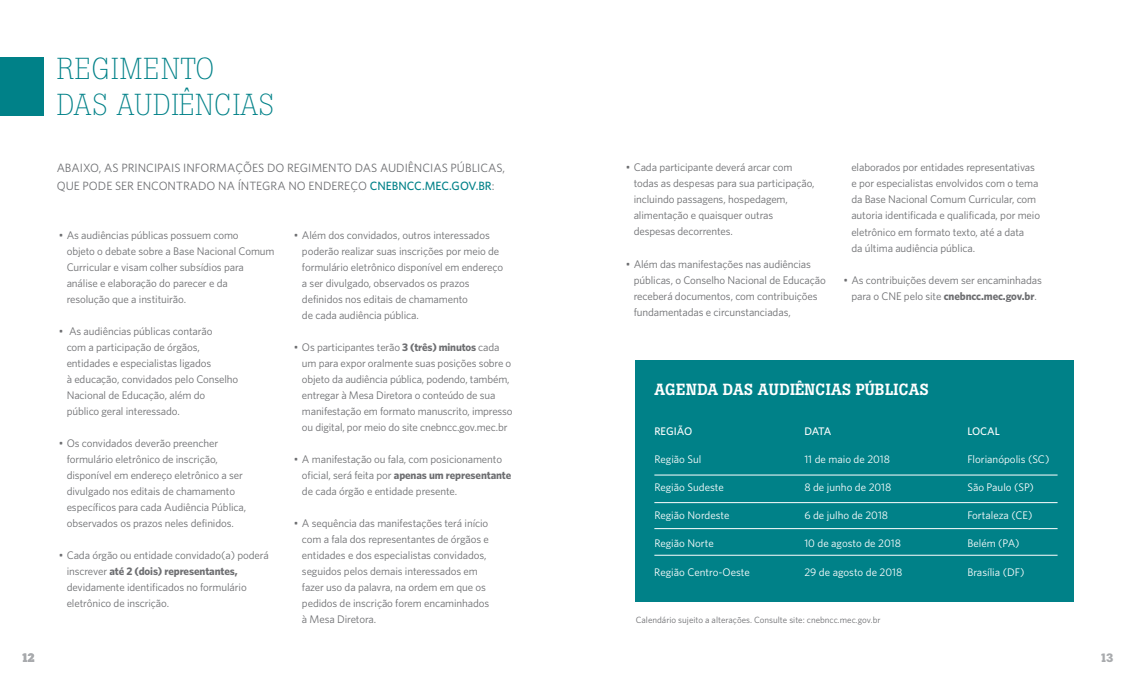
<style>
.page{position:relative;width:1134px;height:681px;background:#fff}
.page>*{position:absolute;margin:0;border:0;box-sizing:border-box;transform-origin:0 0}
.t1{font:300 30px/36px "Boton";letter-spacing:.015em;color:#008188}
.t2{font:500 16px "Boton";letter-spacing:.01em;color:#fff}
.t3{font:12px "Whitney HTF";color:#6d6e71}
.t4{font:500 12px "Whitney HTF";color:#008188}
.t5{font:700 12px "Boton";color:#a8aaad}
.t6{font:11px/16px "Whitney HTF";letter-spacing:-.01em;color:#6d6e71}
.t7{font:11px "Whitney HTF";color:#fff}
.t8{font:500 11px "Whitney HTF";color:#fff}
.t9{font:9px "Whitney HTF";color:#6d6e71}
.s1{font-weight:400;color:#6d6e71}
.s2{font-weight:700}
</style>
<div class="page">
<div style="left:0;top:57px;width:44px;height:58px;background:#008188"></div>
<div style="left:636px;top:360px;width:438px;height:241px;background:#008188"></div>
<hr style="left:654px;top:474px;width:403px;height:1px;background:#fff">
<hr style="left:654px;top:502px;width:403px;height:1px;background:#fff">
<hr style="left:654px;top:528px;width:403px;height:1px;background:#fff">
<hr style="left:654px;top:554px;width:403px;height:1px;background:#fff">
<p class="t5" style="left:21px;top:650px;width:15px">12</p>
<h1 class="t1" style="left:57px;top:51px;width:73px">REGIMENTO<br>DAS</h1>
<h1 class="t1" style="left:117px;top:87px;width:17px">AUDI</h1>
<h1 class="t1" style="left:179px;top:87px;width:97px">ÊNCIAS</h1>
<p class="t3" style="left:57px;top:161px;width:72px">Abaixo, as principais</p>
<p class="t3" style="left:183px;top:161px;width:9px">informa</p>
<p class="t3" style="left:235px;top:161px;width:67px">ções do Regimento</p>
<p class="t3" style="left:355px;top:161px;width:8px">das</p>
<p class="t3" style="left:380px;top:161px;width:42px">Audi ências</p>
<p class="t3" style="left:451px;top:161px;width:22px">Públicas</p>
<p class="t3" style="left:503px;top:161px;width:4px">,</p>
<p class="t3" style="left:57px;top:179px;width:34px">que pode</p>
<p class="t3" style="left:115px;top:179px;width:7px">ser</p>
<p class="t3" style="left:137px;top:179px;width:9px">encontrado</p>
<p class="t3" style="left:218px;top:179px;width:31px">na íntegra</p>
<p class="t3" style="left:288px;top:179px;width:28px">no endere</p>
<p class="t4" style="left:350px;top:179px;width:146px"><span class="s1">ço</span> cnebncc.mec.gov.br<span class="s1">:</span></p>
<p class="t6" style="left:67px;top:226px;width:209px;text-indent:-8px">• As audiências públicas possuem como<br>objeto o debate sobre a Base Nacional Comum Curricular e visam colher subsídios para análise e elaboração do parecer e da<br>resolução que a instituirão.</p>
<p class="t6" style="left:67px;top:322px;width:173px;text-indent:-8px">• As audiências públicas contarão<br>com a participação de órgãos, entidades e especialistas ligados<br>à educação, convidados pelo Conselho<br>Nacional de Educação, além do público geral interessado.</p>
<p class="t6" style="left:67px;top:434px;width:181px;text-indent:-8px">• Os convidados deverão preencher formulário eletrônico de inscrição, disponível em endereço eletrônico a ser divulgado nos editais de chamamento específicos para cada Audiência Pública, observados os prazos neles definidos.</p>
<p class="t6" style="left:67px;top:546px;width:204px;text-indent:-8px">• Cada órgão ou entidade convidado(a) poderá inscrever <span class="s2">até 2 (dois) representantes, </span>devidamente identificados no formulário eletrônico de inscrição.</p>
<p class="t6" style="left:302px;top:226px;width:203px;text-indent:-8px">• Além dos convidados, outros interessados poderão realizar suas inscrições por meio de formulário eletrônico disponível em endereço a ser divulgado, observados os prazos definidos nos editais de chamamento<br>de cada audiência pública.</p>
<p class="t6" style="left:302px;top:338px;width:212px;text-indent:-8px">• Os participantes terão <span class="s2">3 (três) minutos</span> cada um para expor oralmente suas posições sobre o objeto da audiência pública, podendo, também, entregar à Mesa Diretora o conteúdo de sua manifestação em formato manuscrito, impresso ou digital, por meio do site cnebncc.gov.mec.br</p>
<p class="t6" style="left:302px;top:450px;width:211px;text-indent:-8px">• A manifestação ou fala, com posicionamento oficial, será feita por <span class="s2">apenas um representante </span>de cada órgão e entidade presente.</p>
<p class="t6" style="left:302px;top:514px;width:189px;text-indent:-8px">• A sequência das manifestações terá início com a fala dos representantes de órgãos e entidades e dos especialistas convidados, seguidos pelos demais interessados em fazer uso da palavra, na ordem em que os pedidos de inscrição forem encaminhados à Mesa Diretora.</p>
<p class="t6" style="left:634px;top:159px;width:182px;text-indent:-8px">• Cada participante deverá arcar com todas as despesas para sua participação, incluindo passagens, hospedagem, alimentação e quaisquer outras despesas decorrentes.</p>
<p class="t6" style="left:634px;top:255px;width:194px;text-indent:-8px">• Além das manifestações nas audiências públicas, o Conselho Nacional de Educação receberá documentos, com contribuições fundamentadas e circunstanciadas,</p>
<p class="t6" style="left:851px;top:159px;width:190px">elaborados por entidades representativas e por especialistas envolvidos com o tema da Base Nacional Comum Curricular, com autoria identificada e qualificada, por meio eletrônico em formato texto, até a data<br>da última audiência pública.</p>
<p class="t6" style="left:843px;top:271px;width:200px;text-align:center">• As contribuições devem ser encaminhadas para o CNE pelo site <span class="s2">cnebncc.mec.gov.br</span>.</p>
<h2 class="t2" style="left:654px;top:380px;width:276px">AGENDA DAS AUDIÊNCIAS PÚBLICAS</h2>
<p class="t8" style="left:818px;top:424px;width:46px">TALO</p>
<p class="t8" style="left:980px;top:424px;width:15px">CAL</p>
<p class="t7" style="left:654px;top:453px;width:49px">Região Sul</p>
<p class="t7" style="left:804px;top:453px;width:87px">11 de maio de 2018</p>
<p class="t7" style="left:967px;top:453px;width:84px">Florianópolis (SC)</p>
<p class="t7" style="left:654px;top:481px;width:71px">Região Sudeste</p>
<p class="t7" style="left:804px;top:481px;width:89px">8 de junho de 2018</p>
<p class="t7" style="left:967px;top:481px;width:68px">São Paulo (SP)</p>
<p class="t7" style="left:654px;top:509px;width:77px">Região Nordeste</p>
<p class="t7" style="left:804px;top:509px;width:85px">6 de julho de 2018</p>
<p class="t7" style="left:967px;top:509px;width:67px">Fortaleza (CE)</p>
<p class="t7" style="left:654px;top:537px;width:61px">Região Norte</p>
<p class="t7" style="left:804px;top:537px;width:98px">10 de agosto de 2018</p>
<p class="t7" style="left:967px;top:537px;width:54px">Belém (PA)</p>
<p class="t7" style="left:654px;top:565px;width:97px">Região Centro-Oeste</p>
<p class="t7" style="left:804px;top:565px;width:100px">29 de agosto de 2018</p>
<p class="t7" style="left:967px;top:565px;width:59px">Brasília (DF)</p>
<p class="t9" style="left:636px;top:614px;width:246px">Calendário sujeito a alterações. Consulte site: cnebncc.mec.gov.br</p>
<p class="t5" style="left:1100px;top:650px;width:15px">13</p>
</div>
